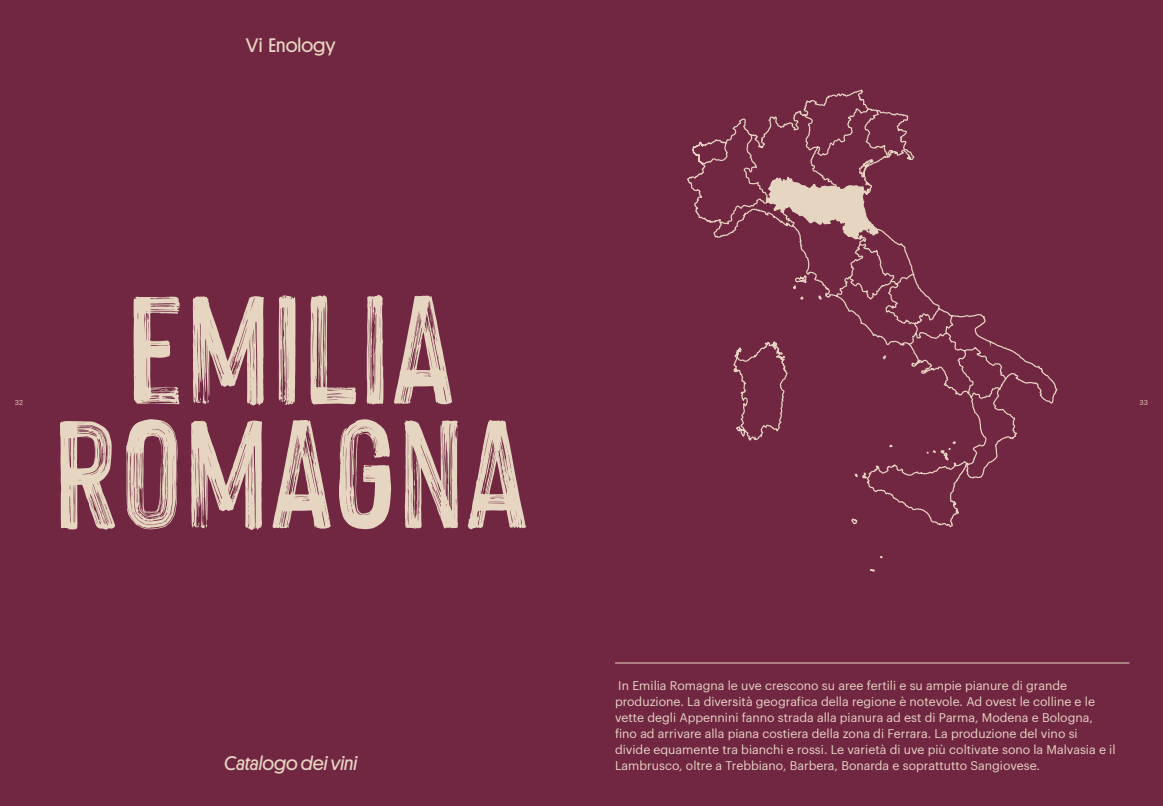
<style>
.page{position:relative;width:1163px;height:806px;background:#fff}
.page>*{position:absolute;margin:0;border:0;box-sizing:border-box;transform-origin:0 0}
.t1{font:168.1px/124.2px "Hackney Vector";color:#e6d5c0;text-align:center}
.t2{font:italic 19.7px "Platform";color:#e6d5c0}
.t3{font:19.7px "Platform";color:#e6d5c0}
.t4{font:12.3px/15.9px "Graphik";color:#e6d5c0}
.t5{font:7px "Graphik";color:#e6d5c0}
</style>
<div class="page">
<div style="left:0;top:0;width:1162px;height:805px;background:#712642"></div>
<svg style="left:687px;top:89px;width:370px;height:483px"></svg>
<svg style="left:766px;top:177px;width:111px;height:62px"></svg>
<hr style="left:615px;top:662px;width:514px;height:1px;background:#e6d5c0">
<h2 class="t3" style="left:246px;top:31px;width:91px">Vi Enology</h2>
<h1 class="t1" style="left:52px;top:282px;width:478px">EMILIA<br>ROMAGNA</h1>
<p class="t5" style="left:15px;top:397px;width:10px">32</p>
<p class="t5" style="left:1139px;top:397px;width:10px">33</p>
<h2 class="t2" style="left:224px;top:748px;width:135px">Catalogo dei vini</h2>
<p class="t4" style="left:615px;top:676px;width:502px">In Emilia Romagna le uve crescono su aree fertili e su ampie pianure di grande produzione. La diversità geografica della regione è notevole. Ad ovest le colline e le vette degli Appennini fanno strada alla pianura ad est di Parma, Modena e Bologna, fino ad arrivare alla piana costiera della zona di Ferrara. La produzione del vino si divide equamente tra bianchi e rossi. Le varietà di uve più coltivate sono la Malvasia e il Lambrusco, oltre a Trebbiano, Barbera, Bonarda e soprattutto Sangiovese.</p>
</div>
